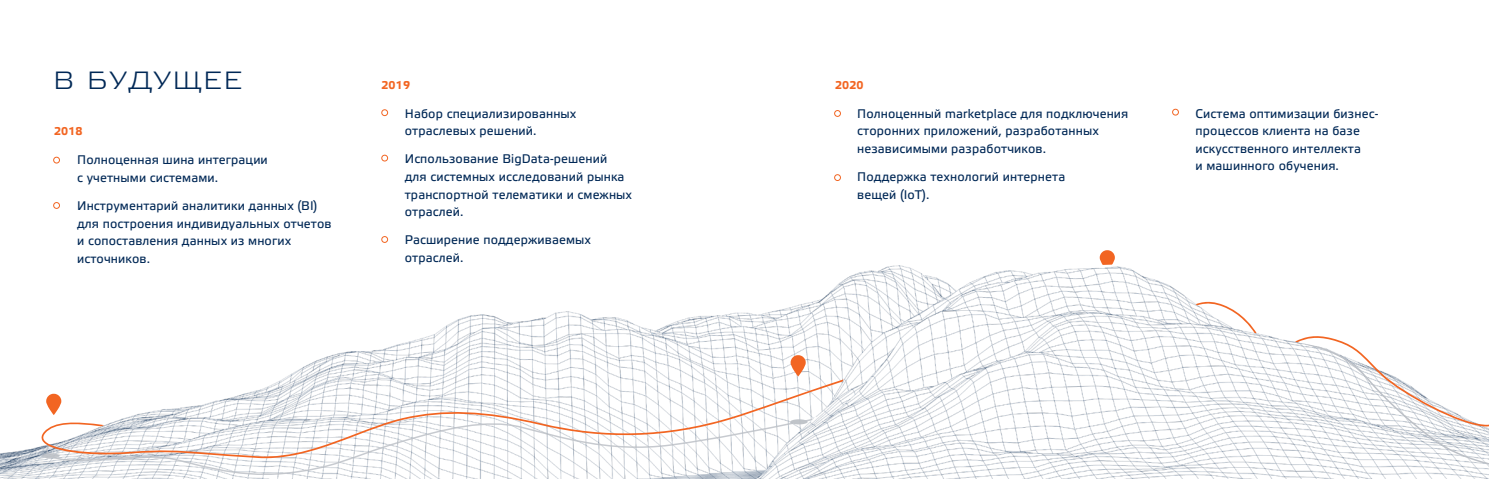
<style>
.page{position:relative;width:1489px;height:479px;background:#fff}
.page>*{position:absolute;margin:0;border:0;box-sizing:border-box;transform-origin:0 0}
.t1{font:25px "Etelka Wide Light Pro";letter-spacing:.07em;color:#002856}
.t2{font:12.5px/17.5px "Etelka Text Pro";letter-spacing:.01em;color:#002856}
.t3{font:700 11.25px "Etelka Text Pro";letter-spacing:.01em;color:#f26522}
</style>
<div class="page">
<img style="left:0;top:265px;width:1488px;height:213px">
<svg style="left:1195px;top:300px;width:61px;height:33px"></svg>
<div style="left:53px;top:157px;width:7px;height:6px;border:1px solid #f26522;border-radius:50%"></div>
<div style="left:834px;top:110px;width:6px;height:7px;border:1px solid #f26522;border-radius:50%"></div>
<div style="left:53px;top:202px;width:7px;height:6px;border:1px solid #f26522;border-radius:50%"></div>
<div style="left:834px;top:174px;width:6px;height:7px;border:1px solid #f26522;border-radius:50%"></div>
<div style="left:381px;top:109px;width:7px;height:7px;border:1px solid #f26522;border-radius:50%"></div>
<div style="left:381px;top:155px;width:7px;height:6px;border:1px solid #f26522;border-radius:50%"></div>
<div style="left:381px;top:236px;width:7px;height:6px;border:1px solid #f26522;border-radius:50%"></div>
<svg style="left:790px;top:355px;width:15px;height:21px"></svg>
<svg style="left:1099px;top:250px;width:15px;height:15px"></svg>
<svg style="left:1172px;top:109px;width:6px;height:6px"></svg>
<svg style="left:41px;top:379px;width:802px;height:79px"></svg>
<svg style="left:52px;top:418px;width:742px;height:58px"></svg>
<svg style="left:803px;top:416px;width:13px;height:6px"></svg>
<svg style="left:1294px;top:334px;width:194px;height:135px"></svg>
<h1 class="t1" style="left:53px;top:66px;width:190px">В БУДУЩЕЕ</h1>
<p class="t3" style="left:54px;top:124px;width:30px">2018</p>
<p class="t2" style="left:77px;top:151px;width:192px">Полноценная шина интеграции с учетными системами.</p>
<p class="t2" style="left:77px;top:197px;width:256px">Инструментарий аналитики данных (BI) для построения индивидуальных отчетов и сопоставления данных из многих источников.</p>
<p class="t3" style="left:381px;top:78px;width:30px">2019</p>
<p class="t3" style="left:835px;top:78px;width:30px">2020</p>
<p class="t2" style="left:405px;top:105px;width:173px">Набор специализированных отраслевых решений.</p>
<p class="t2" style="left:405px;top:150px;width:229px">Использование BigData-решений для системных исследований рынка транспортной телематики и смежных отраслей.</p>
<p class="t2" style="left:405px;top:231px;width:188px">Расширение поддерживаемых отраслей.</p>
<p class="t2" style="left:857px;top:105px;width:273px">Полноценный marketplace для подключения сторонних приложений, разработанных независимыми разработчиков.</p>
<p class="t2" style="left:857px;top:168px;width:209px">Поддержка технологий интернета вещей (IoT).</p>
<p class="t2" style="left:1195px;top:105px;width:184px">Система оптимизации бизнес&shy;процессов клиента на базе искусственного интеллекта<br>и машинного обучения.</p>
</div>
